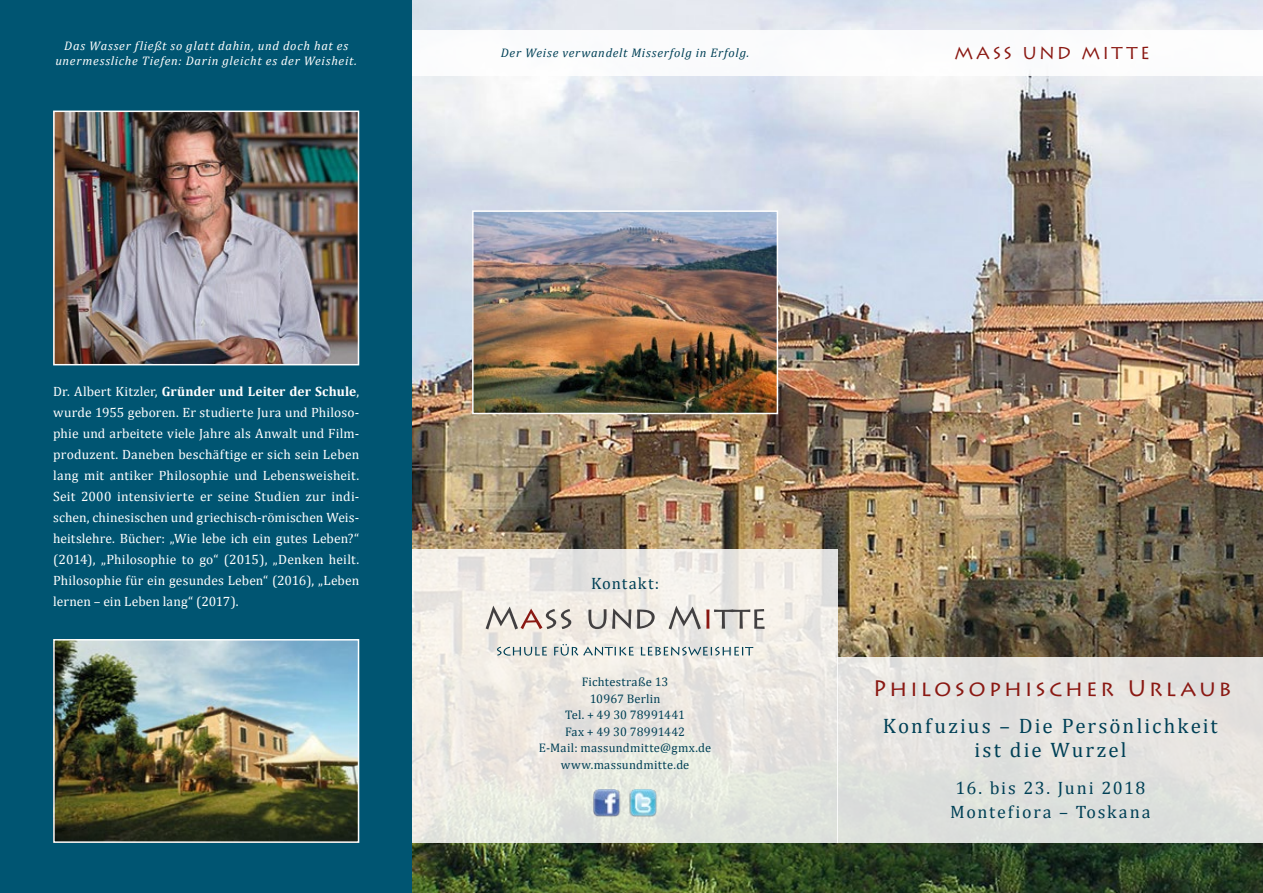
<style>
.page{position:relative;width:1263px;height:893px;background:#005572}
.page>*{position:absolute;margin:0;border:0;box-sizing:border-box;transform-origin:0 0}
.t1{font:22.5px "Lithos Pro";letter-spacing:.12em;color:#8a1812}
.t2{font:21px/24px "Cambria";letter-spacing:.1em;color:#004056;text-align:center}
.t3{font:18px/24px "Cambria";letter-spacing:.09em;color:#004056}
.t4{font:17.25px "Lithos Pro";letter-spacing:.14em;color:#8a1812}
.t5{font:16.5px "Cambria";letter-spacing:.06em;color:#004056}
.t6{font:13.5px/21px "Cambria";color:#fff;text-align:justify}
.t7{font:12.45px/16.5px "Cambria";letter-spacing:.02em;color:#004056;text-align:center}
.t8{font:italic 12.45px/15px "Cambria";letter-spacing:.055em;color:#fff;text-align:center}
.t9{font:italic 12.45px "Cambria";letter-spacing:.06em;color:#004056}
.s1{font-weight:700}
</style>
<div class="page">
<img style="left:412px;top:0;width:851px;height:893px">
<img style="left:56px;top:114px;width:300px;height:248px">
<div style="left:53px;top:111px;width:306px;height:254px;border:2px solid #fff"></div>
<svg style="left:412px;top:549px;width:426px;height:294px;fill:#ebe9e2"></svg>
<img style="left:594px;top:790px;width:62px;height:26px">
<svg style="left:486px;top:606px;width:85px;height:23px"></svg>
<svg style="left:588px;top:609px;width:18px;height:20px"></svg>
<svg style="left:612px;top:608px;width:19px;height:21px"></svg>
<svg style="left:637px;top:609px;width:18px;height:20px"></svg>
<svg style="left:669px;top:606px;width:96px;height:23px"></svg>
<svg style="left:497px;top:644px;width:256px;height:12px"></svg>
<img style="left:475px;top:213px;width:300px;height:198px">
<div style="left:472px;top:210px;width:306px;height:204px;border:2px solid #fff"></div>
<div style="left:412px;top:30px;width:851px;height:45px;background:#fff"></div>
<div style="left:838px;top:657px;width:425px;height:186px;background:#e2e1de"></div>
<img style="left:56px;top:642px;width:300px;height:198px">
<div style="left:53px;top:639px;width:306px;height:204px;border:2px solid #fff"></div>
<p class="t8" style="left:55px;top:38px;width:303px">Das Wasser fließt so glatt dahin, und doch hat es unermessliche Tiefen: Darin gleicht es der Weisheit.</p>
<p class="t6" style="left:53px;top:381px;width:308px">Dr. Albert Kitzler, <span class="s1">Gründer und Leiter der Schule</span>, wurde 1955 geboren. Er studierte Jura und Philoso&shy;phie und arbeitete viele Jahre als Anwalt und Film&shy;produzent. Daneben beschäftige er sich sein Leben lang mit antiker Philosophie und Lebensweisheit.<br>Seit 2000 intensivierte er seine Studien zur indi&shy;schen, chinesischen und griechisch-römischen Weis&shy;heitslehre. Bücher: „Wie lebe ich ein gutes Leben?“ (2014), „Philosophie to go“ (2015), „Denken heilt.<br>Philosophie für ein gesundes Leben“ (2016), „Leben lernen – ein Leben lang“ (2017).</p>
<p class="t9" style="left:501px;top:44px;width:250px">Der Weise verwandelt Misserfolg in Erfolg.</p>
<p class="t4" style="left:954px;top:43px;width:197px">Mass und Mitte</p>
<p class="t5" style="left:591px;top:573px;width:70px">Kontakt:</p>
<p class="t7" style="left:539px;top:673px;width:174px">Fichtestraße 13<br>10967 Berlin<br>Tel. + 49 30 78991441<br>Fax + 49 30 78991442<br>E-Mail: massundmitte@gmx.de www.massundmitte.de</p>
<h1 class="t1" style="left:873px;top:675px;width:360px">Philosophischer U rlaub</h1>
<h2 class="t2" style="left:883px;top:714px;width:336px">Konfuzius – Die Persönlichkeit ist die Wurzel</h2>
<h3 class="t3" style="left:950px;top:776px;width:202px">16. bis 23. Juni 2018<br>Montefiora – Toskana</h3>
</div>
